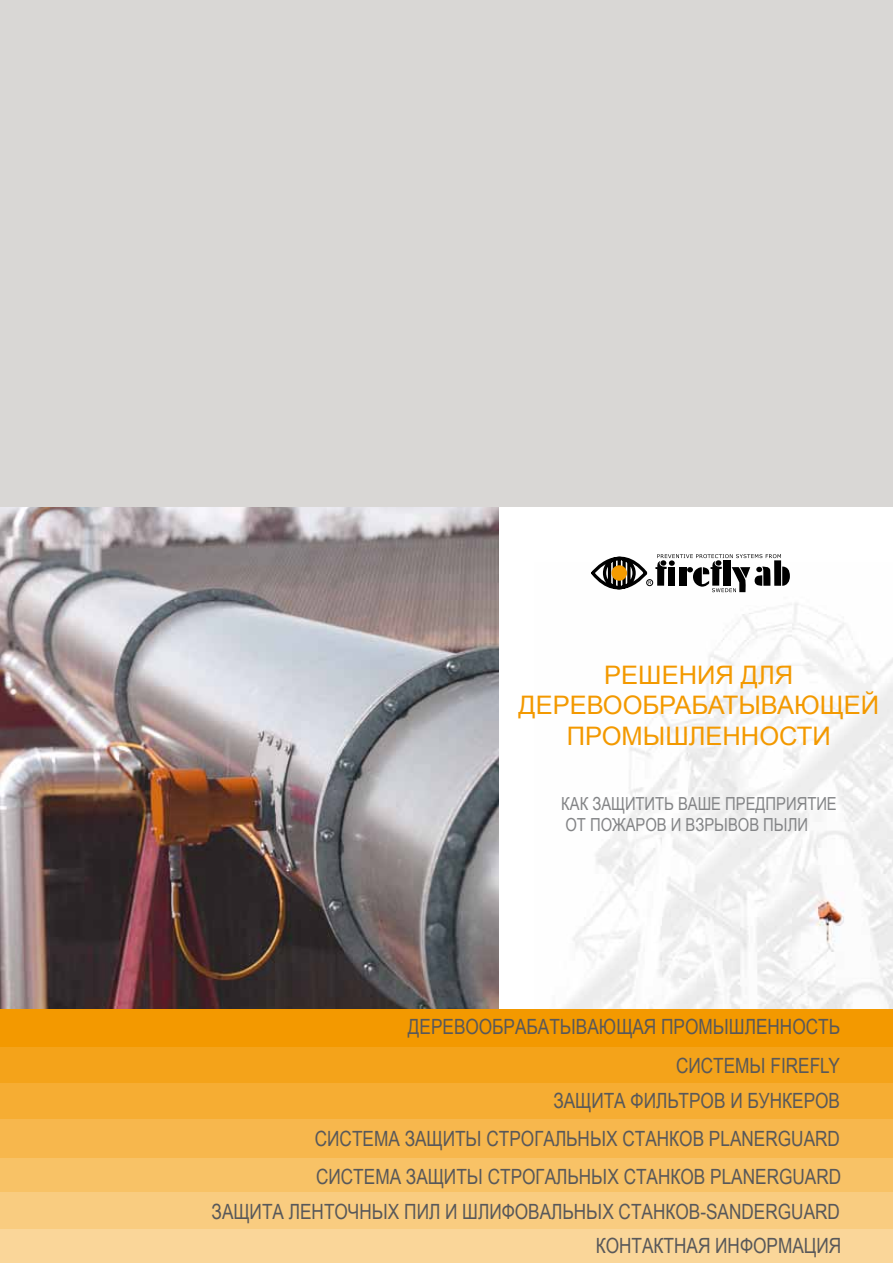
<style>
.page{position:relative;width:893px;height:1263px;background:#fff}
.page>*{position:absolute;margin:0;border:0;box-sizing:border-box;transform-origin:0 0}
.t1{font:25.5px/30.6px "Arial";color:#f39900;text-align:center}
.t2{font:21px/37.7px "Arial Narrow";color:#58585a;text-align:right}
.t3{font:18px/21.6px "Arial Narrow";color:#838486}
</style>
<div class="page">
<img style="left:563px;top:592px;width:330px;height:417px">
<img style="left:0;top:507px;width:499px;height:502px">
<svg style="left:591px;top:554px;width:199px;height:38px"></svg>
<div style="left:611px;top:565px;width:16px;height:16px;background:#f49b00;border-radius:50%"></div>
<div style="left:0;top:0;width:893px;height:507px;background:#d9d7d5"></div>
<div style="left:0;top:1009px;width:893px;height:60px;background:#f39900"></div>
<div style="left:0;top:1047px;width:893px;height:59px;background:#f4a31a"></div>
<div style="left:0;top:1083px;width:893px;height:61px;background:#f6ad33"></div>
<div style="left:0;top:1119px;width:893px;height:61px;background:#f7b74d"></div>
<div style="left:0;top:1158px;width:893px;height:60px;background:#f8c266"></div>
<div style="left:0;top:1192px;width:893px;height:60px;background:#f9cc80"></div>
<div style="left:0;top:1230px;width:893px;height:33px;background:#fad699"></div>
<p class="t1" style="left:518px;top:660px;width:362px">РЕШЕНИЯ ДЛЯ<br>ДЕРЕВООБРАБАТЫВАЮЩЕЙ<br>ПРОМЫШЛЕННОСТИ</p>
<p class="t3" style="left:561px;top:792px;width:277px">КАК ЗАЩИТИТЬ ВАШЕ ПРЕДПРИЯТИЕ<br>ОТ ПОЖАРОВ И ВЗРЫВОВ ПЫЛИ</p>
<p class="t2" style="left:408px;top:1007px;width:434px;line-height:38.2px">ДЕРЕВООБРАБАТЫВАЮЩАЯ ПРОМЫШЛЕННОСТЬ<br>СИСТЕМЫ FIREFLY</p>
<p class="t2" style="left:315px;top:1081px;width:528px;text-align:justify;text-indent:239px">ЗАЩИТА ФИЛЬТРОВ И БУНКЕРОВ СИСТЕМА ЗАЩИТЫ СТРОГАЛЬНЫХ СТАНКОВ PLANERGUARD СИСТЕМА ЗАЩИТЫ СТРОГАЛЬНЫХ СТАНКОВ PLANERGUARD</p>
<p class="t2" style="left:212px;top:1193px;width:631px;line-height:34.3px">ЗАЩИТА ЛЕНТОЧНЫХ ПИЛ И ШЛИФОВАЛЬНЫХ СТАНКОВ-SANDERGUARD<br>КОНТАКТНАЯ ИНФОРМАЦИЯ</p>
</div>
